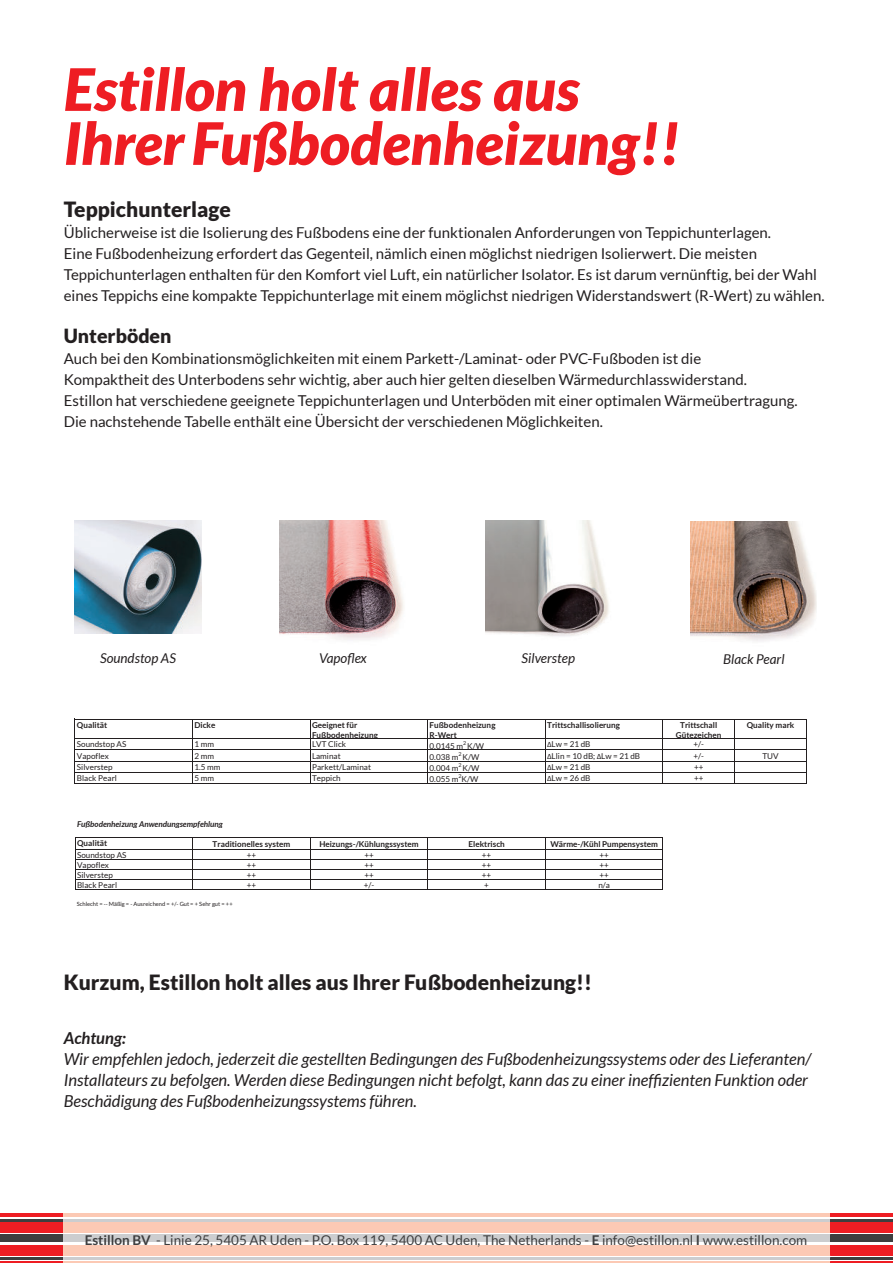
<style>
.page{position:relative;width:893px;height:1263px;background:#fff}
.page>*{position:absolute;margin:0;border:0;box-sizing:border-box;transform-origin:0 0}
.t1{font:italic 900 58.5px/54px "Lato";color:#ee1d23}
.t2{font:900 21px "Lato";color:#231f20}
.t3{font:900 19.5px "Lato";color:#231f20}
.t4{font:italic 16.5px/21px "Lato";color:#231f20}
.t5{font:italic 700 16.5px "Lato";color:#231f20}
.t6{font:15px/21px "Lato";color:#231f20}
.t7{font:13.5px "Lato";color:#3e3e3f}
.t8{font:italic 13.5px "Lato";color:#231f20}
.t9{font:8.1px "Lato";letter-spacing:.005em;color:#231f20}
.t10{font:700 8.1px/10.5px "Lato";color:#231f20}
.t11{font:italic 700 8.1px "Lato";letter-spacing:-.005em;color:#231f20}
.t12{font:8.1px "Calibri";color:#231f20}
.t13{font:5.7px "Lato";letter-spacing:.005em;color:#231f20}
.t14{font:5.4px "Lato";color:#231f20}
.s1{font-family:"Calibri"}
.s2{font-weight:700}
</style>
<div class="page">
<img style="left:75px;top:520px;width:126px;height:113px">
<img style="left:280px;top:520px;width:124px;height:120px">
<img style="left:485px;top:520px;width:124px;height:117px">
<img style="left:690px;top:521px;width:127px;height:120px">
<hr style="left:0;top:1257px;width:893px;height:3px;background:#3e3e3f">
<hr style="left:0;top:1261px;width:893px;height:2px;background:#ee1d23">
<div style="left:0;top:1245px;width:893px;height:10px;background:#ee1d23"></div>
<div style="left:0;top:1234px;width:893px;height:8px;background:#3e3e3f"></div>
<div style="left:0;top:1221px;width:893px;height:12px;background:#ee1d23"></div>
<hr style="left:0;top:1219px;width:893px;height:2px;background:#3e3e3f">
<hr style="left:0;top:1214px;width:893px;height:3px;background:#ee1d23">
<hr style="left:63px;top:1257px;width:767px;height:3px;background:#cccdcf">
<hr style="left:63px;top:1261px;width:767px;height:2px;background:#fcc9b4">
<div style="left:63px;top:1245px;width:767px;height:10px;background:#fcc9b4"></div>
<div style="left:63px;top:1234px;width:767px;height:8px;background:#cccdcf"></div>
<div style="left:63px;top:1221px;width:767px;height:12px;background:#fcc9b4"></div>
<hr style="left:63px;top:1219px;width:767px;height:2px;background:#cccdcf">
<hr style="left:63px;top:1214px;width:767px;height:3px;background:#fcc9b4">
<hr style="left:75px;top:837px;width:1px;height:52px;background:#231f20">
<hr style="left:192px;top:838px;width:1px;height:51px;background:#231f20">
<hr style="left:310px;top:838px;width:1px;height:51px;background:#231f20">
<hr style="left:427px;top:838px;width:1px;height:51px;background:#231f20">
<hr style="left:545px;top:838px;width:1px;height:51px;background:#231f20">
<hr style="left:662px;top:838px;width:1px;height:51px;background:#231f20">
<hr style="left:75px;top:837px;width:588px;height:1px;background:#231f20">
<hr style="left:75px;top:849px;width:588px;height:1px;background:#231f20">
<hr style="left:75px;top:859px;width:588px;height:1px;background:#231f20">
<hr style="left:75px;top:869px;width:588px;height:1px;background:#231f20">
<hr style="left:75px;top:879px;width:588px;height:1px;background:#231f20">
<hr style="left:75px;top:889px;width:588px;height:1px;background:#231f20">
<hr style="left:75px;top:719px;width:1px;height:65px;background:#231f20">
<hr style="left:192px;top:719px;width:1px;height:65px;background:#231f20">
<hr style="left:310px;top:719px;width:1px;height:65px;background:#231f20">
<hr style="left:427px;top:719px;width:1px;height:65px;background:#231f20">
<hr style="left:545px;top:719px;width:1px;height:65px;background:#231f20">
<hr style="left:662px;top:719px;width:1px;height:65px;background:#231f20">
<hr style="left:734px;top:719px;width:1px;height:65px;background:#231f20">
<hr style="left:806px;top:719px;width:1px;height:65px;background:#231f20">
<hr style="left:75px;top:719px;width:732px;height:1px;background:#231f20">
<hr style="left:75px;top:738px;width:732px;height:1px;background:#231f20">
<hr style="left:75px;top:750px;width:732px;height:1px;background:#231f20">
<hr style="left:75px;top:761px;width:732px;height:1px;background:#231f20">
<hr style="left:75px;top:772px;width:732px;height:1px;background:#231f20">
<hr style="left:75px;top:783px;width:732px;height:1px;background:#231f20">
<h1 class="t1" style="left:64px;top:67px;width:618px">Estillon holt alles aus<br>Ihrer Fußbodenheizung!!</h1>
<h2 class="t2" style="left:64px;top:201px;width:169px">Teppichunterlage</h2>
<p class="t6" style="left:64px;top:222px;width:762px">Üblicherweise ist die Isolierung des Fußbodens eine der funktionalen Anforderungen von Teppichunterlagen.<br>Eine Fußbodenheizung erfordert das Gegenteil, nämlich einen möglichst niedrigen Isolierwert. Die meisten Teppichunterlagen enthalten für den Komfort viel Luft, ein natürlicher Isolator. Es ist darum vernünftig, bei der Wahl eines Teppichs eine kompakte Teppichunterlage mit einem möglichst niedrigen Widerstandswert (R-Wert) zu wählen.</p>
<h3 class="t3" style="left:64px;top:328px;width:109px">Unterböden</h3>
<p class="t6" style="left:64px;top:348px;width:735px">Auch bei den Kombinationsmöglichkeiten mit einem Parkett-/Laminat- oder PVC-Fußboden ist die<br>Kompaktheit des Unterbodens sehr wichtig, aber auch hier gelten dieselben Wärmedurchlasswiderstand.<br>Estillon hat verschiedene geeignete Teppichunterlagen und Unterböden mit einer optimalen Wärmeübertragung.<br>Die nachstehende Tabelle enthält eine Übersicht der verschiedenen Möglichkeiten.</p>
<p class="t8" style="left:100px;top:652px;width:77px">Soundstop AS</p>
<p class="t8" style="left:319px;top:650px;width:49px">Vapoflex</p>
<p class="t8" style="left:522px;top:652px;width:55px">Silverstep</p>
<p class="t8" style="left:723px;top:653px;width:63px">Black Pearl</p>
<p class="t12" style="left:547px;top:654px;width:6px">Δ</p>
<p class="t10" style="left:77px;top:720px;width:32px">Qualität</p>
<p class="t10" style="left:194px;top:720px;width:22px">Dicke</p>
<p class="t10" style="left:312px;top:720px;width:67px">Geeignet für<br>Fußbodenheizung</p>
<p class="t10" style="left:430px;top:720px;width:67px">Fußbodenheizung<br>R-Wert</p>
<p class="t10" style="left:547px;top:720px;width:74px">Trittschallisolierung</p>
<p class="t10" style="left:676px;top:720px;width:47px;text-align:center">Trittschall<br>Gütezeichen</p>
<p class="t10" style="left:747px;top:720px;width:49px">Quality mark</p>
<p class="t14" style="left:463px;top:741px;width:5px">2</p>
<p class="t9" style="left:467px;top:743px;width:18px">K/W</p>
<p class="t9" style="left:547px;top:741px;width:45px"><span class="s1">Δ</span>Lw = 21 dB</p>
<p class="t9" style="left:693px;top:741px;width:12px">+/-</p>
<p class="t9" style="left:77px;top:741px;width:51px">Soundstop AS</p>
<p class="t9" style="left:194px;top:741px;width:21px">1 mm</p>
<p class="t9" style="left:312px;top:741px;width:36px">LVT Click</p>
<p class="t9" style="left:430px;top:743px;width:35px">0.0145 m</p>
<p class="t14" style="left:458px;top:752px;width:5px">2</p>
<p class="t9" style="left:462px;top:754px;width:18px">K/W</p>
<p class="t9" style="left:547px;top:753px;width:95px"><span class="s1">Δ</span>Llin = 10 dB; <span class="s1">Δ</span>Lw = 21 dB</p>
<p class="t9" style="left:693px;top:753px;width:12px">+/-</p>
<p class="t9" style="left:762px;top:753px;width:18px">TUV</p>
<p class="t9" style="left:77px;top:753px;width:33px">Vapoflex</p>
<p class="t9" style="left:194px;top:753px;width:21px">2 mm</p>
<p class="t9" style="left:312px;top:753px;width:30px">Laminat</p>
<p class="t9" style="left:430px;top:754px;width:30px">0.038 m</p>
<p class="t14" style="left:458px;top:763px;width:5px">2</p>
<p class="t9" style="left:462px;top:765px;width:18px">K/W</p>
<p class="t9" style="left:547px;top:764px;width:45px"><span class="s1">Δ</span>Lw = 21 dB</p>
<p class="t9" style="left:694px;top:764px;width:11px">++</p>
<p class="t9" style="left:77px;top:764px;width:37px">Silverstep</p>
<p class="t9" style="left:194px;top:764px;width:28px">1.5 mm</p>
<p class="t9" style="left:312px;top:764px;width:61px">Parkett/Laminat</p>
<p class="t9" style="left:430px;top:765px;width:30px">0.004 m</p>
<p class="t14" style="left:458px;top:774px;width:5px">2</p>
<p class="t9" style="left:547px;top:775px;width:45px"><span class="s1">Δ</span>Lw = 26 dB</p>
<p class="t9" style="left:694px;top:775px;width:11px">++</p>
<p class="t9" style="left:77px;top:775px;width:42px">Black Pearl</p>
<p class="t9" style="left:194px;top:775px;width:21px">5 mm</p>
<p class="t9" style="left:312px;top:775px;width:30px">Teppich</p>
<p class="t9" style="left:430px;top:776px;width:50px">0.055 m K/W</p>
<p class="t11" style="left:77px;top:820px;width:147px">Fußbodenheizung Anwendungsempfehlung</p>
<p class="t10" style="left:77px;top:839px;width:32px">Qualität</p>
<p class="t10" style="left:213px;top:839px;width:79px">Traditionelles system</p>
<p class="t10" style="left:319px;top:839px;width:101px">Heizungs-/Kühlungssystem</p>
<p class="t10" style="left:469px;top:839px;width:38px">Elektrisch</p>
<p class="t10" style="left:550px;top:839px;width:109px">Wärme-/Kühl Pumpensystem</p>
<p class="t9" style="left:77px;top:852px;width:51px">Soundstop AS</p>
<p class="t9" style="left:247px;top:852px;width:11px">++</p>
<p class="t9" style="left:364px;top:852px;width:11px">++</p>
<p class="t9" style="left:482px;top:852px;width:11px">++</p>
<p class="t9" style="left:599px;top:852px;width:11px">++</p>
<p class="t9" style="left:77px;top:862px;width:33px">Vapoflex</p>
<p class="t9" style="left:247px;top:862px;width:11px">++</p>
<p class="t9" style="left:364px;top:862px;width:11px">++</p>
<p class="t9" style="left:482px;top:862px;width:11px">++</p>
<p class="t9" style="left:599px;top:862px;width:11px">++</p>
<p class="t9" style="left:77px;top:872px;width:37px">Silverstep</p>
<p class="t9" style="left:247px;top:872px;width:11px">++</p>
<p class="t9" style="left:364px;top:872px;width:11px">++</p>
<p class="t9" style="left:482px;top:872px;width:11px">++</p>
<p class="t9" style="left:599px;top:872px;width:11px">++</p>
<p class="t9" style="left:77px;top:881px;width:42px">Black Pearl</p>
<p class="t9" style="left:247px;top:881px;width:11px">++</p>
<p class="t9" style="left:364px;top:881px;width:12px">+/-</p>
<p class="t9" style="left:484px;top:881px;width:6px">+</p>
<p class="t9" style="left:598px;top:881px;width:13px">n/a</p>
<p class="t13" style="left:77px;top:902px;width:157px">Schlecht = -- Mäßig = - Ausreichend = +/- Gut = + Sehr gut = ++</p>
<h2 class="t2" style="left:64px;top:974px;width:530px">Kurzum, Estillon holt alles aus Ihrer Fußbodenheizung!!</h2>
<p class="t5" style="left:64px;top:1032px;width:63px">Achtung:</p>
<p class="t4" style="left:64px;top:1050px;width:749px">Wir empfehlen jedoch, jederzeit die gestellten Bedingungen des Fußbodenheizungssystems oder des Lieferanten/<br>Installateurs zu befolgen. Werden diese Bedingungen nicht befolgt, kann das zu einer ineffizienten Funktion oder<br>Beschädigung des Fußbodenheizungssystems führen.</p>
<p class="t7" style="left:85px;top:1232px;width:724px"><span class="s2">Estillon BV</span> - Linie 25, 5405 AR Uden - P.O. Box 119, 5400 AC Uden, The Netherlands - <span class="s2">E</span> info@estillon.nl <span class="s2">I</span> www.estillon.com</p>
</div>
